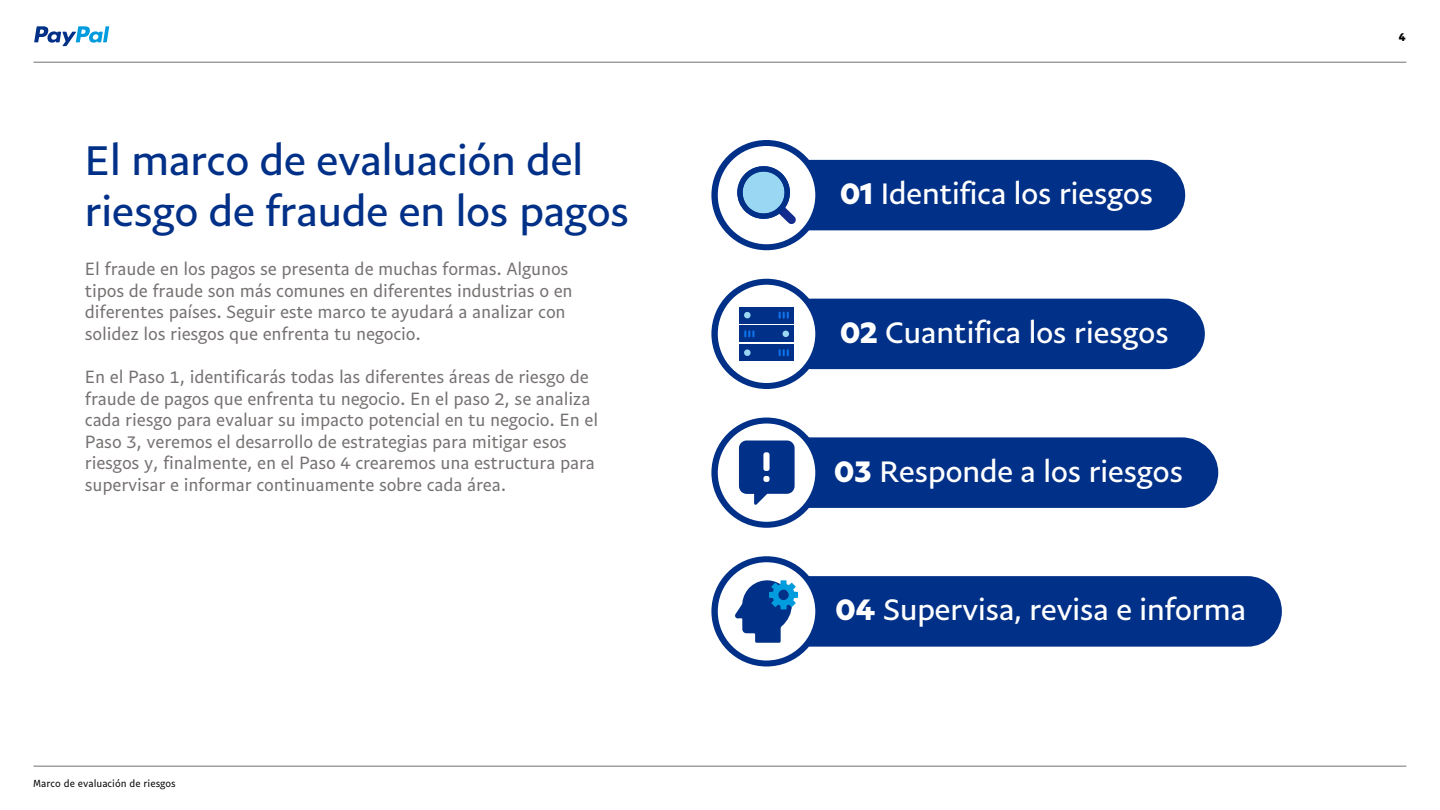
<style>
.page{position:relative;width:1440px;height:810px;background:#fff}
.page>*{position:absolute;margin:0;border:0;box-sizing:border-box;transform-origin:0 0}
.t1{font:42px/50.4px "Pay Pal Sans Big";color:#003087}
.t2{font:30px "Pay Pal Sans Big";color:#fff}
.t3{font:18px/21.6px "Pay Pal Sans Small";letter-spacing:-.01em;color:#767171}
.t4{font:700 12px "Pay Pal Sans Small";color:#000}
.t5{font:10.5px "Pay Pal Sans Small";color:#000}
.s1{font-weight:700}
</style>
<div class="page">
<hr style="left:33px;top:62px;width:1373px;height:1px;background:#767171">
<hr style="left:33px;top:766px;width:1373px;height:1px;background:#767171">
<div style="left:770px;top:576px;width:512px;height:71px;background:#003087;border-radius:35px"></div>
<svg style="left:711px;top:140px;width:111px;height:110px;background:#0f3c8d"></svg>
<svg style="left:711px;top:279px;width:111px;height:110px;background:#0f3c8d"></svg>
<svg style="left:711px;top:418px;width:111px;height:110px;background:#123e8f"></svg>
<div style="left:711px;top:556px;width:111px;height:111px;background:#003087;border-radius:50%"></div>
<div style="left:718px;top:146px;width:97px;height:98px;background:#fff;border-radius:50%"></div>
<div style="left:718px;top:285px;width:97px;height:98px;background:#fff;border-radius:50%"></div>
<div style="left:718px;top:424px;width:97px;height:98px;background:#fff;border-radius:50%"></div>
<div style="left:718px;top:562px;width:97px;height:99px;background:#fff;border-radius:50%"></div>
<svg style="left:737px;top:160px;width:448px;height:70px;background:#224d98"></svg>
<div style="left:739px;top:307px;width:55px;height:16px;background:#003087"></div>
<svg style="left:744px;top:312px;width:7px;height:6px"></svg>
<div style="left:739px;top:326px;width:55px;height:16px;background:#003087"></div>
<svg style="left:744px;top:330px;width:10px;height:7px"></svg>
<div style="left:739px;top:344px;width:55px;height:17px;background:#003087"></div>
<svg style="left:744px;top:349px;width:7px;height:7px"></svg>
<svg style="left:773px;top:299px;width:432px;height:70px;background:#123f8f"></svg>
<svg style="left:739px;top:437px;width:479px;height:71px;background:#164191"></svg>
<svg style="left:735px;top:580px;width:63px;height:63px"></svg>
<svg style="left:34px;top:26px;width:75px;height:20px"></svg>
<h1 class="t1" style="left:85px;top:135px;width:546px">El marco de evaluación del riesgo de fraude en los pagos</h1>
<p class="t3" style="left:85px;top:258px;width:489px">El fraude en los pagos se presenta de muchas formas. Algunos tipos de fraude son más comunes en diferentes industrias o en diferentes países. Seguir este marco te ayudará a analizar con solidez los riesgos que enfrenta tu negocio.</p>
<p class="t3" style="left:85px;top:366px;width:515px">En el Paso 1, identificarás todas las diferentes áreas de riesgo de fraude de pagos que enfrenta tu negocio. En el paso 2, se analiza cada riesgo para evaluar su impacto potencial en tu negocio. En el Paso 3, veremos el desarrollo de estrategias para mitigar esos riesgos y, finalmente, en el Paso 4 crearemos una estructura para supervisar e informar continuamente sobre cada área.</p>
<p class="t5" style="left:33px;top:777px;width:144px">Marco de evaluación de riesgos</p>
<h2 class="t2" style="left:840px;top:175px;width:315px"><span class="s1">01</span> Identifica los riesgos</h2>
<h2 class="t2" style="left:840px;top:314px;width:330px"><span class="s1">02</span> Cuantifica los riesgos</h2>
<h2 class="t2" style="left:834px;top:453px;width:350px"><span class="s1">03</span> Responde a los riesgos</h2>
<h2 class="t2" style="left:836px;top:591px;width:412px"><span class="s1">04</span> Supervisa, revisa e informa</h2>
<p class="t4" style="left:1399px;top:29px;width:8px">4</p>
</div>
